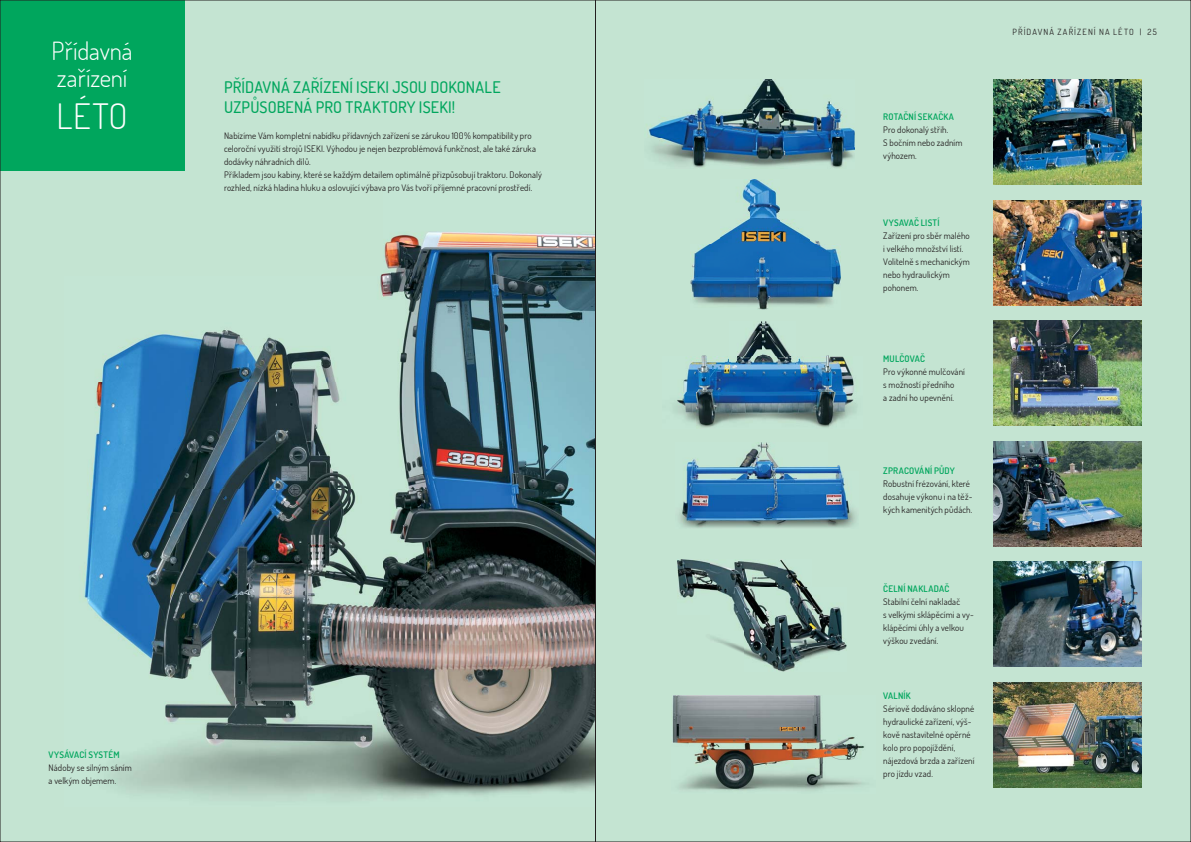
<style>
.page{position:relative;width:1191px;height:842px;background:#fff}
.page>*{position:absolute;margin:0;border:0;box-sizing:border-box;transform-origin:0 0}
.t1{font:300 35px "Dosis";color:#fff}
.t2{font:300 25px/27px "Dosis";letter-spacing:-.005em;color:#fff}
.t3{font:500 16px/20px "Dosis";letter-spacing:.01em;color:#00a65d}
.t4{font:9px/13px "Dosis";letter-spacing:.01em;color:#231f20}
.t5{font:600 9px "Dosis";letter-spacing:.025em;color:#00a65d}
.t6{font:8.5px "Dosis";letter-spacing:.135em;color:#231f20}
</style>
<div class="page">
<div style="left:0;top:0;width:595px;height:842px;background:#c4e4d2"></div>
<img style="left:65px;top:170px;width:528px;height:628px">
<div style="left:0;top:0;width:185px;height:170px;background:#00a65d"></div>
<div style="left:595px;top:0;width:596px;height:842px;background:#c4e4d2"></div>
<img style="left:649px;top:79px;width:205px;height:89px">
<img style="left:994px;top:80px;width:147px;height:105px">
<img style="left:994px;top:200px;width:147px;height:105px">
<img style="left:994px;top:321px;width:147px;height:105px">
<img style="left:994px;top:441px;width:147px;height:105px">
<img style="left:994px;top:562px;width:147px;height:105px">
<img style="left:994px;top:682px;width:147px;height:105px">
<img style="left:690px;top:180px;width:150px;height:129px">
<img style="left:675px;top:321px;width:182px;height:107px">
<img style="left:677px;top:559px;width:169px;height:112px">
<img style="left:672px;top:695px;width:193px;height:96px">
<img style="left:679px;top:443px;width:178px;height:85px">
<h2 class="t2" style="left:52px;top:36px;width:83px">Přídavná zařízení</h2>
<h1 class="t1" style="left:57px;top:93px;width:73px">LÉTO</h1>
<h3 class="t3" style="left:224px;top:77px;width:278px">PŘÍDAVNÁ ZAŘÍZENÍ ISEKI JSOU DOKONALE<br>UZPŮSOBENÁ PRO TRAKTORY ISEKI!</h3>
<p class="t4" style="left:224px;top:129px;width:319px">Nabízíme Vám kompletní nabídku přídavných zařízení se zárukou 100% kompatibility pro celoroční využití strojů ISEKI. Výhodou je nejen bezproblémová funkčnost, ale také záruka dodávky náhradních dílů.<br>Příkladem jsou kabiny, které se každým detailem optimálně přizpůsobují traktoru. Dokonalý rozhled, nízká hladina hluku a oslovující výbava pro Vás tvoří příjemné pracovní prostředí.</p>
<p class="t5" style="left:49px;top:749px;width:72px">VYSÁVACÍ SYSTÉM</p>
<p class="t4" style="left:49px;top:761px;width:85px">Nádoby se silným sáním a velkým objemem.</p>
<p class="t5" style="left:883px;top:111px;width:72px">ROTAČNÍ SEKAČKA</p>
<p class="t4" style="left:883px;top:123px;width:81px">Pro dokonalý střih.<br>S bočním nebo zadním výhozem.</p>
<p class="t5" style="left:883px;top:216px;width:58px">VYSAVAČ LISTÍ</p>
<p class="t4" style="left:883px;top:229px;width:88px">Zařízení pro sběr malého i velkého množství listí.<br>Volitelně s mechanickým nebo hydraulickým pohonem.</p>
<p class="t5" style="left:883px;top:353px;width:43px">MULČOVAČ</p>
<p class="t4" style="left:883px;top:365px;width:83px">Pro výkonné mulčování s možností předního<br>a zadní ho upevnění.</p>
<p class="t5" style="left:883px;top:465px;width:73px">ZPRACOVÁNÍ PŮDY</p>
<p class="t4" style="left:883px;top:477px;width:91px">Robustní frézování, které dosahuje výkonu i na těž&shy;kých kamenitých půdách.</p>
<p class="t5" style="left:883px;top:583px;width:67px">ČELNÍ NAKLADAČ</p>
<p class="t4" style="left:883px;top:595px;width:92px">Stabilní čelní nakladač<br>s velkými sklápěcími a vy&shy;klápěcími úhly a velkou výškou zvedání.</p>
<p class="t5" style="left:883px;top:689px;width:29px">VALNÍK</p>
<p class="t4" style="left:883px;top:701px;width:93px">Sériově dodáváno sklopné hydraulické zařízení, výš&shy;kově nastavitelné opěrné kolo pro popojíždění, nájezdová brzda a zařízení pro jízdu vzad.</p>
<p class="t6" style="left:1012px;top:27px;width:146px">PŘÍDAVNÁ ZAŘÍZENÍ NA LÉTO | 25</p>
</div>
